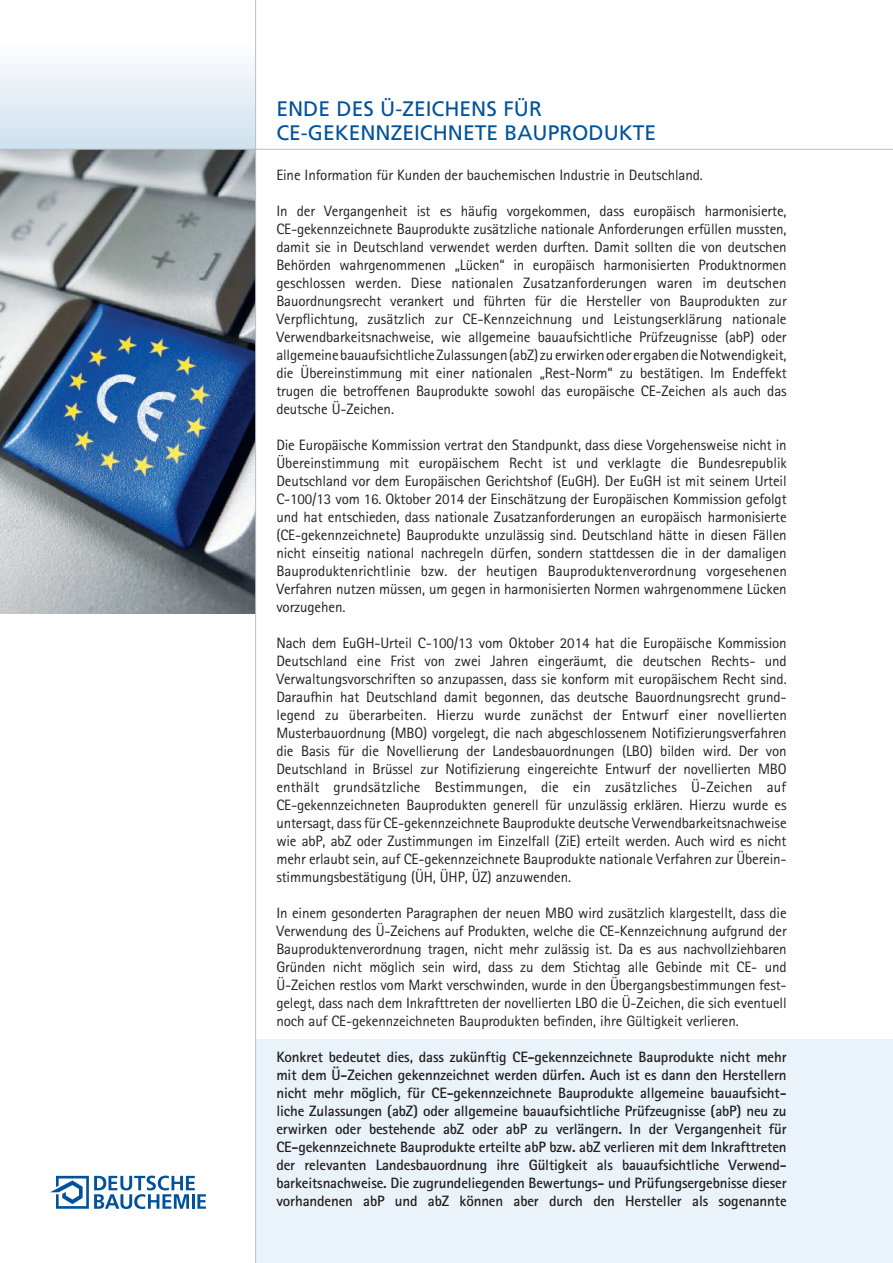
<style>
.page{position:relative;width:893px;height:1263px;background:#fff}
.page>*{position:absolute;margin:0;border:0;box-sizing:border-box;transform-origin:0 0}
.t1{font:21px/24px "Frutiger";color:#01529b}
.t2{font:15px/18px "Rotis Sans Serif";letter-spacing:-.01em;color:#231f20;text-align:justify}
.t3{font:700 15px/18px "Rotis Sans Serif";letter-spacing:-.01em;color:#231f20;text-align:justify}
</style>
<div class="page">
<div style="left:0;top:38px;width:255px;height:111px;background:linear-gradient(to bottom,#fff,#cee1ee)"></div>
<div style="left:256px;top:1040px;width:637px;height:223px;background:#eaf3fa"></div>
<img style="left:0;top:150px;width:255px;height:463px">
<hr style="left:0;top:149px;width:893px;height:1px;background:#bcbdc0">
<hr style="left:255px;top:0;width:1px;height:1263px;background:#bcbdc0">
<svg style="left:50px;top:1175px;width:156px;height:34px"></svg>
<h1 class="t1" style="left:276px;top:96px;width:378px">ENDE DES Ü-ZEICHENS FÜR<br>CE-GE KE NNZE ICHNETE BAUPRODUKTE</h1>
<p class="t2" style="left:276px;top:166px;width:428px">Eine Information für Kunden der bauchemischen Industrie in Deutschland.</p>
<p class="t2" style="left:276px;top:202px;width:512px">In der Vergangenheit ist es häufig vorgekommen, dass europäisch harmonisierte, CE-gekennzeichnete Bauprodukte zusätzliche nationale Anforderungen erfüllen mussten, damit sie in Deutschland verwendet werden durften. Damit sollten die von deutschen Behörden wahrgenommenen „Lücken“ in europäisch harmonisierten Produktnormen geschlossen werden. Diese nationalen Zusatzanforderungen waren im deutschen Bauordnungsrecht verankert und führten für die Hersteller von Bauprodukten zur Verpflichtung, zusätzlich zur CE-Kennzeichnung und Leistungserklärung nationale Verwendbarkeitsnachweise, wie allgemeine bauaufsichtliche Prüfzeugnisse (abP) oder allgemeine bauaufsichtliche Zulassungen (abZ) zu erwirken oder ergaben die Notwendigkeit, die Übereinstimmung mit einer nationalen „Rest-Norm“ zu bestätigen. Im Endeffekt trugen die betroffenen Bauprodukte sowohl das europäische CE-Zeichen als auch das deutsche Ü-Zeichen.</p>
<p class="t2" style="left:276px;top:436px;width:512px">Die Europäische Kommission vertrat den Standpunkt, dass diese Vorgehensweise nicht in Übereinstimmung mit europäischem Recht ist und verklagte die Bundesrepublik Deutschland vor dem Europäischen Gerichtshof (EuGH). Der EuGH ist mit seinem Urteil C-100/13 vom 16. Oktober 2014 der Einschätzung der Europäischen Kommission gefolgt und hat entschieden, dass nationale Zusatzanforderungen an europäisch harmonisierte (CE-gekennzeichnete) Bauprodukte unzulässig sind. Deutschland hätte in diesen Fällen nicht einseitig national nachregeln dürfen, sondern stattdessen die in der damaligen Bauproduktenrichtlinie bzw. der heutigen Bauproduktenverordnung vorgesehenen Verfahren nutzen müssen, um gegen in harmonisierten Normen wahrgenommene Lücken vorzugehen.</p>
<p class="t2" style="left:276px;top:634px;width:512px;text-align:left">Nach dem EuGH-Urteil C-100/13 vom Oktober 2014 hat die Europäische Kommission Deutschland eine Frist von zwei Jahren eingeräumt, die deutschen Rechts- und Verwaltungsvorschriften so anzupassen, dass sie konform mit europäischem Recht sind.<br>Daraufhin hat Deutschland damit begonnen, das deutsche Bauordnungsrecht grund&shy;legend zu überarbeiten. Hierzu wurde zunächst der Entwurf einer novellierten Musterbauordnung (MBO) vorgelegt, die nach abgeschlossenem Notifizierungsverfahren die Basis für die Novellierung der Landesbauordnungen (LBO) bilden wird. Der von Deutschland in Brüssel zur Notifizierung eingereichte Entwurf der novellierten MBO enthält grundsätzliche Bestimmungen, die ein zusätzliches Ü-Zeichen auf CE-gekennzeichneten Bauprodukten generell für unzulässig erklären. Hierzu wurde es untersagt, dass für CE-gekennzeichnete Bauprodukte deutsche Verwendbarkeitsnachweise wie abP, abZ oder Zustimmungen im Einzelfall (ZiE) erteilt werden. Auch wird es nicht mehr erlaubt sein, auf CE-gekennzeichnete Bauprodukte nationale Verfahren zur Überein&shy;stimmungsbestätigung (ÜH, ÜHP, ÜZ) anzuwenden.</p>
<p class="t2" style="left:276px;top:904px;width:512px">In einem gesonderten Paragraphen der neuen MBO wird zusätzlich klargestellt, dass die Verwendung des Ü-Zeichens auf Produkten, welche die CE-Kennzeichnung aufgrund der Bauproduktenverordnung tragen, nicht mehr zulässig ist. Da es aus nachvollziehbaren Gründen nicht möglich sein wird, dass zu dem Stichtag alle Gebinde mit CE- und Ü-Zeichen restlos vom Markt verschwinden, wurde in den Übergangsbestimmungen fest&shy;gelegt, dass nach dem Inkrafttreten der novellierten LBO die Ü-Zeichen, die sich eventuell noch auf CE-gekennzeichneten Bauprodukten befinden, ihre Gültigkeit verlieren.</p>
<p class="t3" style="left:276px;top:1048px;width:512px">Konkret bedeutet dies, dass zukünftig CE-gekennzeichnete Bauprodukte nicht mehr mit dem Ü-Zeichen gekennzeichnet werden dürfen. Auch ist es dann den Herstellern nicht mehr möglich, für CE-gekennzeichnete Bauprodukte allgemeine bauaufsicht&shy;liche Zulassungen (abZ) oder allgemeine bauaufsichtliche Prüfzeugnisse (abP) neu zu erwirken oder bestehende abZ oder abP zu verlängern. In der Vergangenheit für CE-gekennzeichnete Bauprodukte erteilte abP bzw. abZ verlieren mit dem Inkrafttreten der relevanten Landesbauordnung ihre Gültigkeit als bauaufsichtliche Verwend&shy;barkeitsnachweise. Die zugrundeliegenden Bewertungs- und Prüfungsergebnisse dieser vorhandenen abP und abZ können aber durch den Hersteller als sogenannte</p>
</div>
